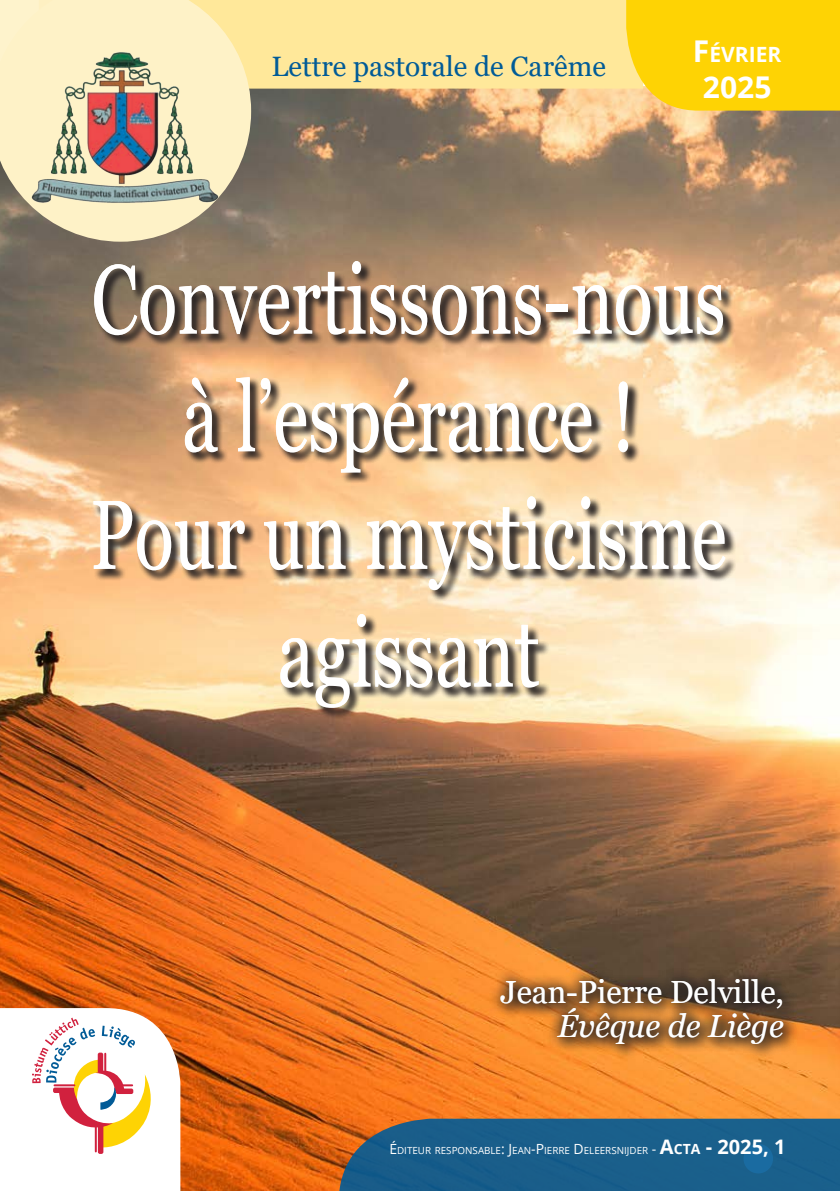
<style>
.page{position:relative;width:840px;height:1191px;background:#fff}
.page>*{position:absolute;margin:0;border:0;box-sizing:border-box;transform-origin:0 0}
.t1{font:98px/117.6px "Georgia";color:#fff;text-align:center;scale:.74 1}
.t2{font:32px "Georgia";color:#fff}
.t3{font:italic 32px "Georgia";color:#fff}
.t4{font:700 30px "Open Sans";color:#fff}
.t5{font:28px "Georgia";color:#015b97}
.t6{font:700 21px "Open Sans";color:#fff}
.t7{font:9.8px "Open Sans";color:#fff}
.s1{font-size:30px}
.s2{font-size:14px}
.s3{font-weight:700;font-size:20px}
.s4{font-weight:700;font-size:14px}
</style>
<div class="page">
<img style="left:0;top:89px;width:839px;height:1102px">
<div style="left:93px;top:261px;width:642px;height:458px;background:#231f20;opacity:.75"></div>
<div style="left:251px;top:0;width:375px;height:89px;background:#ffe89a"></div>
<svg style="left:0;top:0;width:251px;height:242px;background:#ddd0aa"></svg>
<img style="left:27px;top:48px;width:196px;height:158px">
<svg style="left:338px;top:1118px;width:502px;height:73px;background:#245f84"></svg>
<svg style="left:0;top:1008px;width:180px;height:183px"></svg>
<hr style="left:95px;top:1127px;width:2px;height:24px;background:#d1213e">
<div style="left:496px;top:973px;width:303px;height:86px;background:#231f20;opacity:.75"></div>
<svg style="left:488px;top:965px;width:307px;height:90px;background:#96602e"></svg>
<div style="left:626px;top:0;width:213px;height:111px;background:#fed304"></div>
<div style="left:0;top:0;width:83px;height:67px;background:#fef2c7"></div>
<p class="t5" style="left:271px;top:50px;width:335px">Lettre pastorale de Carême</p>
<p class="t6" style="left:692px;top:39px;width:90px"><span class="s1">F</span>ÉVRIER</p>
<p class="t4" style="left:702px;top:66px;width:70px">2025</p>
<p class="t1" style="left:91px;top:243px;width:858px">Convertissons-nous à l’espérance !</p>
<p class="t1" style="left:90px;top:478px;width:861px">Pour un mysticisme</p>
<p class="t1" style="left:277px;top:596px;width:355px">agissant</p>
<p class="t2" style="left:500px;top:972px;width:285px">Jean-Pierre Delville,</p>
<p class="t3" style="left:557px;top:1005px;width:228px">Évêque de Liège</p>
<p class="t7" style="left:389px;top:1143px;width:397px"><span class="s2">É</span>DITEUR RESPONSABLE<span class="s2">: J</span>EAN<span class="s2">-P</span>IERRE <span class="s2">D</span> ELEERSNIJDER <span class="s2">-</span> <span class="s3">A</span><span class="s4">CTA</span> <span class="s3">- 2025, 1</span></p>
</div>
